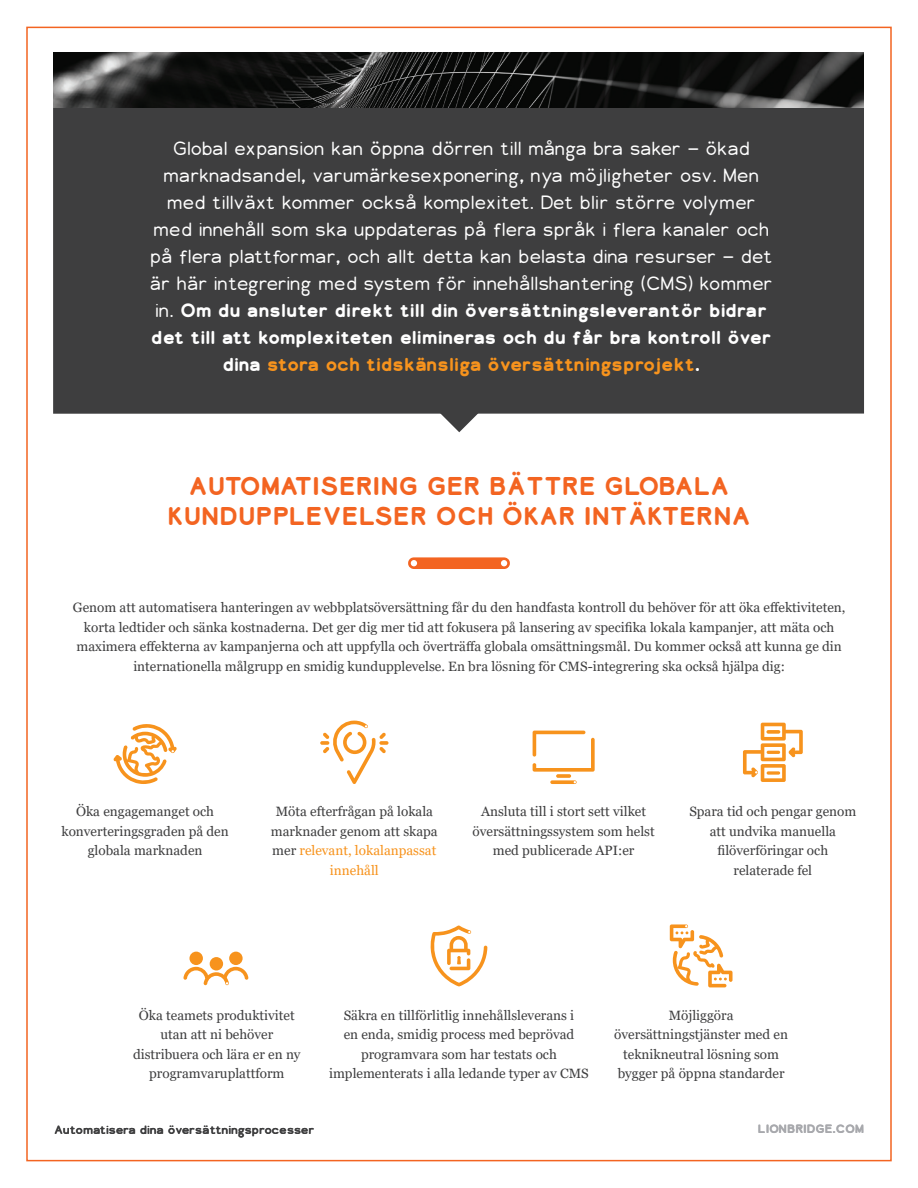
<style>
.page{position:relative;width:918px;height:1188px;background:#fff}
.page>*{position:absolute;margin:0;border:0;box-sizing:border-box;transform-origin:0 0}
.Lion_Body{font:700 24px/30px "Lionbridge Sans";color:#f36421;text-align:center}
.Lion_Body-2{font:300 18px/27px "Lionbridge Sans";color:#fff;text-align:center}
.Lion_Body-3{font:13.5px/19.5px "Georgia";color:#3e3e3f;text-align:center}
.Lion_Intro{font:11.25px "Lionbridge Sans";letter-spacing:-.01em;color:#3e3e3f}
.Lion_Intro-2{font:700 11.25px "Lionbridge Sans";color:#a8a9ad}
.s1{font-weight:700}
.s2{font-weight:700;color:#f7931d}
.s3{color:#f7931d}
</style>
<div class="page">
<div style="left:53px;top:53px;width:811px;height:361px;background:#3e3e3f"></div>
<svg style="left:440px;top:413px;width:38px;height:19px"></svg>
<svg style="left:113px;top:724px;width:64px;height:60px"></svg>
<svg style="left:550px;top:780px;width:27px;height:4px"></svg>
<svg style="left:556px;top:774px;width:15px;height:4px"></svg>
<svg style="left:533px;top:731px;width:62px;height:41px"></svg>
<svg style="left:743px;top:723px;width:60px;height:59px"></svg>
<svg style="left:670px;top:924px;width:63px;height:63px"></svg>
<div style="left:210px;top:957px;width:13px;height:14px;background:#f7931d;border-radius:50%"></div>
<svg style="left:183px;top:967px;width:66px;height:18px"></svg>
<div style="left:229px;top:952px;width:14px;height:13px;background:#f7931d;border-radius:50%"></div>
<div style="left:189px;top:952px;width:14px;height:13px;background:#f7931d;border-radius:50%"></div>
<svg style="left:430px;top:926px;width:57px;height:60px"></svg>
<svg style="left:320px;top:721px;width:66px;height:63px"></svg>
<svg style="left:408px;top:557px;width:102px;height:12px"></svg>
<img style="left:53px;top:53px;width:811px;height:55px">
<p class="Lion_Body-2" style="left:150px;top:135px;width:625px">Global expansion kan öppna dörren till många bra saker – ökad marknadsandel, varumärkesexponering, nya möjligheter osv. Men med tillväxt kommer också komplexitet. Det blir större volymer med innehåll som ska uppdateras på flera språk i flera kanaler och på flera plattformar, och allt detta kan belasta dina resurser – det är här integrering med system för innehållshantering (CMS) kommer in. <span class="s1">Om du ansluter direkt till din översättningsleverantör bidrar det till att komplexiteten elimineras och du får bra kontroll över dina</span> <span class="s2">stora och tidskänsliga översättningsprojekt</span><span class="s1">.</span></p>
<p class="Lion_Body" style="left:167px;top:471px;width:585px">AUTOMATISERING GER BÄTTRE GLOBALA<br>KUNDUPPLEVELSER OCH ÖKAR INTÄKTERNA</p>
<p class="Lion_Body-3" style="left:73px;top:598px;width:774px">Genom att automatisera hanteringen av webbplatsöversättning får du den handfasta kontroll du behöver för att öka effektiviteten, korta ledtider och sänka kostnaderna. Det ger dig mer tid att fokusera på lansering av specifika lokala kampanjer, att mäta och maximera effekterna av kampanjerna och att uppfylla och överträffa globala omsättningsmål. Du kommer också att kunna ge din internationella målgrupp en smidig kundupplevelse. En bra lösning för CMS-integrering ska också hjälpa dig:</p>
<p class="Lion_Body-3" style="left:61px;top:802px;width:169px">Öka engagemanget och konverteringsgraden på den globala marknaden</p>
<p class="Lion_Body-3" style="left:271px;top:802px;width:168px">Möta efterfrågan på lokala marknader genom att skapa mer <span class="s3">relevant, lokalanpassat innehåll</span></p>
<p class="Lion_Body-3" style="left:472px;top:802px;width:184px">Ansluta till i stort sett vilket översättningssystem som helst med publicerade API:er</p>
<p class="Lion_Body-3" style="left:689px;top:802px;width:169px">Spara tid och pengar genom att undvika manuella filöverföringar och relaterade fel</p>
<p class="Lion_Body-3" style="left:133px;top:1006px;width:169px">Öka teamets produktivitet utan att ni behöver distribuera och lära er en ny programvaruplattform</p>
<p class="Lion_Body-3" style="left:329px;top:1006px;width:261px">Säkra en tillförlitlig innehållsleverans i<br>en enda, smidig process med beprövad programvara som har testats och implementerats i alla ledande typer av CMS</p>
<p class="Lion_Body-3" style="left:614px;top:1006px;width:175px">Möjliggöra översättningstjänster med en teknikneutral lösning som bygger på öppna standarder</p>
<p class="Lion_Intro" style="left:54px;top:1122px;width:262px">Automatisera dina översättningsprocesser</p>
<p class="Lion_Intro-2" style="left:758px;top:1121px;width:108px">LIONBRIDGE.COM</p>
</div>
